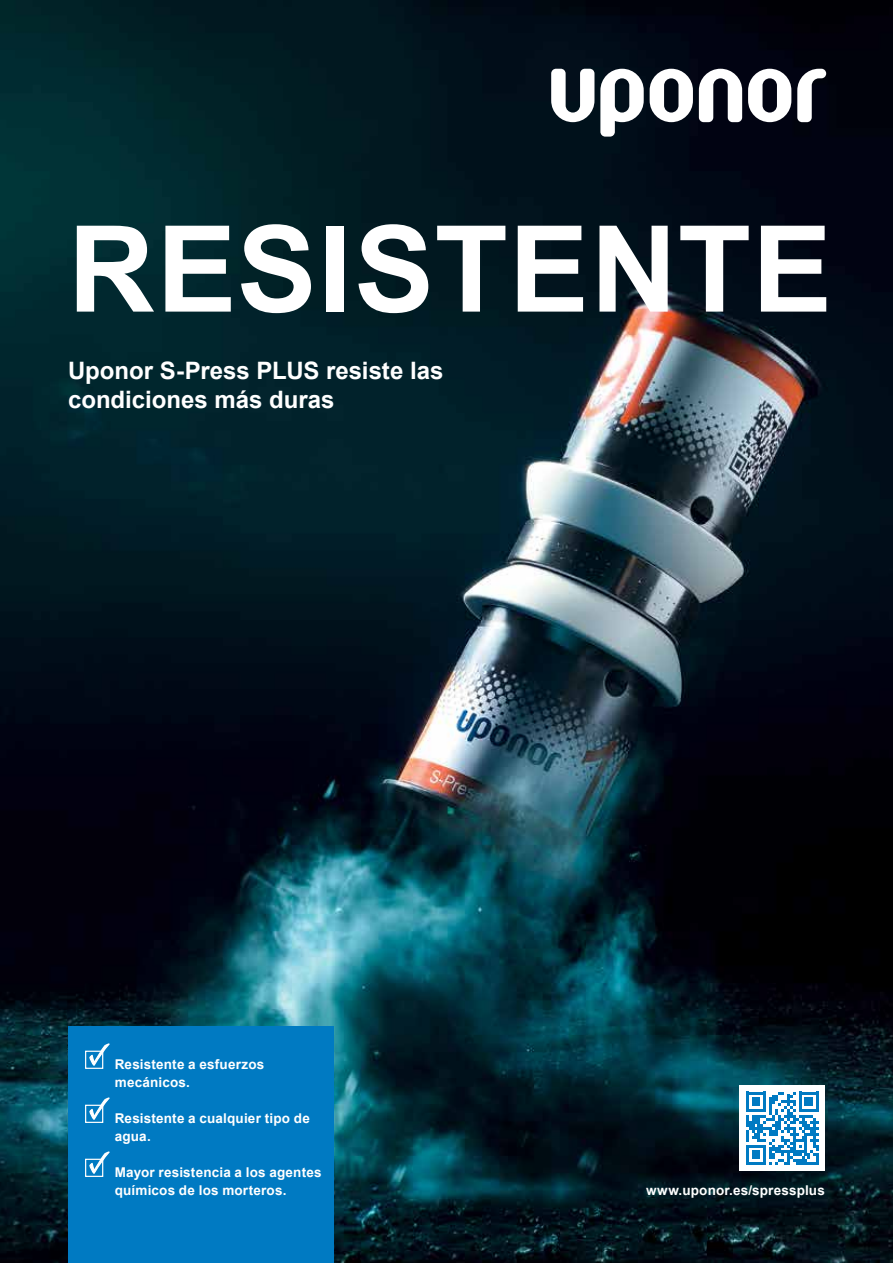
<style>
.page{position:relative;width:893px;height:1263px;background:#fff}
.page>*{position:absolute;margin:0;border:0;box-sizing:border-box;transform-origin:0 0}
.t1{font:700 120px "Arial";letter-spacing:.01em;color:#fff}
.t2{font:700 24px/28.5px "Arial";color:#fff}
.t3{font:700 13.5px/18px "Arial";letter-spacing:.015em;color:#fff}
</style>
<div class="page">
<img style="left:0;top:0;width:893px;height:1263px">
<div style="left:68px;top:1026px;width:265px;height:237px;background:#007ac2"></div>
<svg style="left:551px;top:69px;width:43px;height:53px"></svg>
<svg style="left:797px;top:69px;width:29px;height:53px"></svg>
<svg style="left:699px;top:69px;width:43px;height:53px"></svg>
<svg style="left:600px;top:69px;width:44px;height:68px"></svg>
<svg style="left:748px;top:69px;width:43px;height:53px"></svg>
<svg style="left:650px;top:69px;width:43px;height:53px"></svg>
<svg style="left:89px;top:1043px;width:21px;height:23px"></svg>
<div style="left:85px;top:1051px;width:18px;height:18px;border:1px solid #fff"></div>
<svg style="left:89px;top:1097px;width:21px;height:23px"></svg>
<div style="left:85px;top:1105px;width:18px;height:18px;border:1px solid #fff"></div>
<svg style="left:89px;top:1151px;width:21px;height:23px"></svg>
<div style="left:85px;top:1159px;width:18px;height:18px;border:1px solid #fff"></div>
<div style="left:740px;top:1086px;width:85px;height:85px;background:#fff"></div>
<svg style="left:746px;top:1092px;width:73px;height:73px"></svg>
<h1 class="t1" style="left:68px;top:185px;width:766px">RESISTENTE</h1>
<h2 class="t2" style="left:68px;top:357px;width:377px">Uponor S-Press PLUS resiste las condiciones más duras</h2>
<p class="t3" style="left:115px;top:1055px;width:151px">Resistente a esfuerzos mecánicos.</p>
<p class="t3" style="left:115px;top:1109px;width:197px">Resistente a cualquier tipo de agua.</p>
<p class="t3" style="left:115px;top:1163px;width:208px">Mayor resistencia a los agentes químicos de los morteros.</p>
<p class="t3" style="left:646px;top:1181px;width:180px">www.uponor.es/spressplus</p>
</div>
